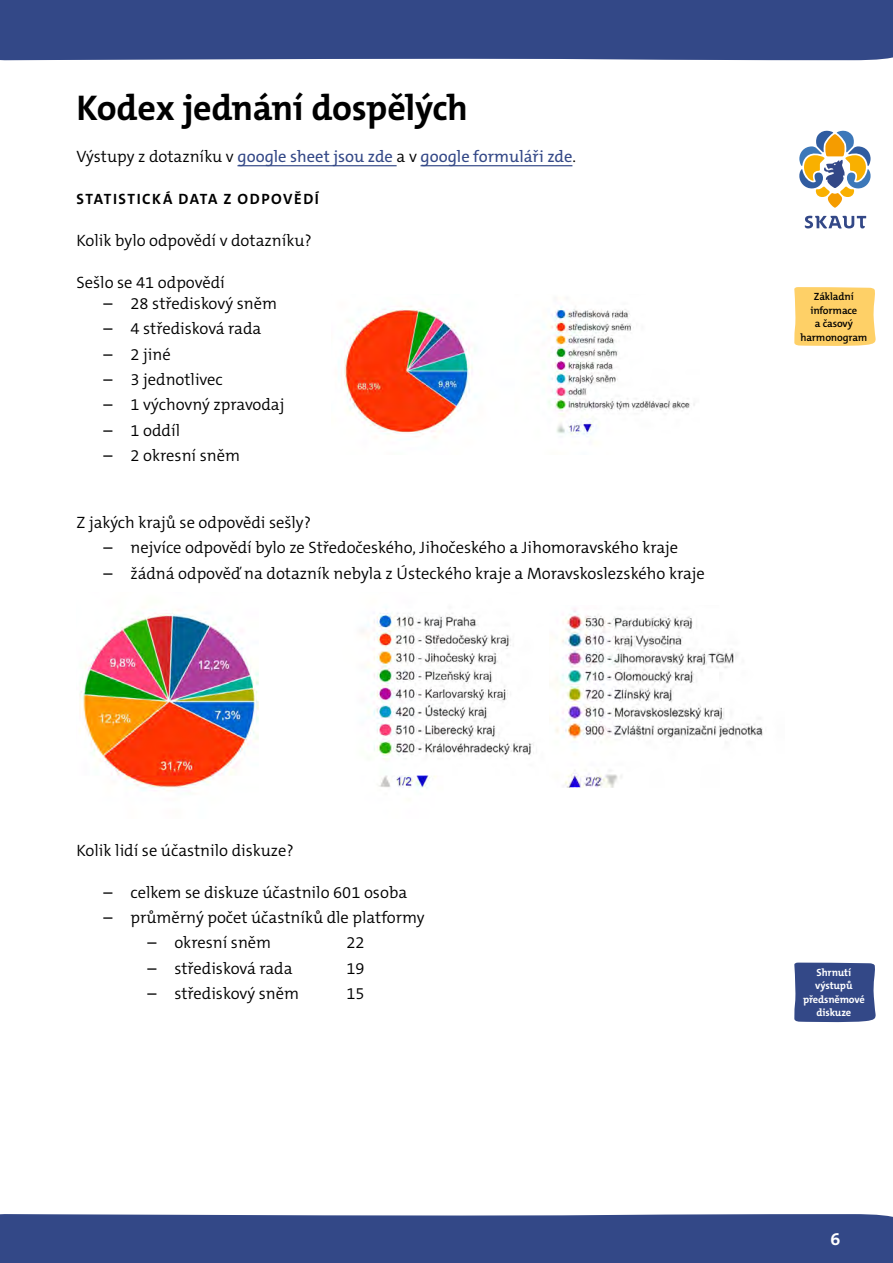
<style>
.page{position:relative;width:893px;height:1263px;background:#fff}
.page>*{position:absolute;margin:0;border:0;box-sizing:border-box;transform-origin:0 0}
.Nadpis{font:700 36px "The Mix C5";letter-spacing:-.01em;color:#000}
.t1{font:700 18px "The Mix C5";color:#fff}
.text{font:300 16.5px "The Mix C5";color:#000}
.text-2{font:16.5px "The Mix C5";color:#334887}
.Mezititulek{font:700 15px "The Mix C5";letter-spacing:.1em;color:#000}
.t2{font:600 10.5px/13.5px "The Mix C5";letter-spacing:-.01em;color:#000;text-align:center}
.t3{font:700 10.5px/13.5px "The Mix C5";letter-spacing:-.01em;color:#fff;text-align:center}
.s1{font-weight:300;color:#000}
.s2{font-weight:400}
</style>
<div class="page">
<div style="left:0;top:1214px;width:893px;height:49px;background:#334887"></div>
<svg style="left:805px;top:216px;width:61px;height:13px"></svg>
<svg style="left:799px;top:131px;width:71px;height:77px"></svg>
<div style="left:0;top:0;width:893px;height:61px;background:#334887"></div>
<svg style="left:794px;top:962px;width:82px;height:61px;background:#40548e"></svg>
<svg style="left:794px;top:287px;width:82px;height:59px;background:#fed26d"></svg>
<hr style="left:237px;top:165px;width:160px;height:1px;background:#334887">
<hr style="left:420px;top:165px;width:152px;height:1px;background:#334887">
<img style="left:338px;top:306px;width:357px;height:132px">
<img style="left:555px;top:608px;width:208px;height:180px">
<img style="left:79px;top:610px;width:455px;height:181px">
<p class="Nadpis" style="left:77px;top:85px;width:393px">Kodex jednání dospělých</p>
<p class="text-2" style="left:77px;top:146px;width:501px"><span class="s1">Výstupy z dotazníku v</span> google sheet jsou zde <span class="s1">a v</span> google formuláři zde<span class="s1">.</span></p>
<p class="Mezititulek" style="left:77px;top:189px;width:244px">STATISTICKÁ DATA Z ODPOVĚDÍ</p>
<p class="text" style="left:77px;top:230px;width:237px">Kolik bylo odpovědí v dotazníku?</p>
<p class="text" style="left:77px;top:272px;width:150px">Sešlo se 41 odpovědí</p>
<p class="text" style="left:104px;top:293px;width:175px"><span class="s2">–</span> 28 střediskový sněm</p>
<p class="text" style="left:104px;top:318px;width:159px"><span class="s2">–</span> 4 středisková rada</p>
<p class="text" style="left:104px;top:344px;width:69px"><span class="s2">–</span> 2 jiné</p>
<p class="text" style="left:104px;top:369px;width:121px"><span class="s2">–</span> 3 jednotlivec</p>
<p class="text" style="left:104px;top:394px;width:182px"><span class="s2">–</span> 1 výchovný zpravodaj</p>
<p class="text" style="left:104px;top:419px;width:78px"><span class="s2">–</span> 1 oddíl</p>
<p class="text" style="left:104px;top:445px;width:138px"><span class="s2">–</span> 2 okresní sněm</p>
<p class="text" style="left:77px;top:512px;width:236px">Z jakých krajů se odpovědi sešly?</p>
<p class="text" style="left:104px;top:537px;width:576px"><span class="s2">–</span> nejvíce odpovědí bylo ze Středočeského, Jihočeského a Jihomoravského kraje</p>
<p class="text" style="left:104px;top:562px;width:603px"><span class="s2">–</span> žádná odpověď na dotazník nebyla z Ústeckého kraje a Moravskoslezského kraje</p>
<p class="t2" style="left:800px;top:290px;width:69px">Základní informace<br>a časový harmonogram</p>
<p class="text" style="left:77px;top:840px;width:219px">Kolik lidí se účastnilo diskuze?</p>
<p class="text" style="left:104px;top:882px;width:305px"><span class="s2">–</span> celkem se diskuze účastnilo 601 osoba</p>
<p class="text" style="left:104px;top:907px;width:323px"><span class="s2">–</span> průměrný počet účastníků dle platformy</p>
<p class="text" style="left:147px;top:932px;width:125px"><span class="s2">–</span> okresní sněm</p>
<p class="text" style="left:347px;top:932px;width:20px">22</p>
<p class="text" style="left:147px;top:957px;width:147px"><span class="s2">–</span> středisková rada</p>
<p class="text" style="left:347px;top:957px;width:20px">19</p>
<p class="text" style="left:147px;top:983px;width:153px"><span class="s2">–</span> střediskový sněm</p>
<p class="text" style="left:347px;top:983px;width:20px">15</p>
<p class="t3" style="left:803px;top:966px;width:63px">Shrnutí výstupů předsněmové diskuze</p>
<p class="t1" style="left:830px;top:1227px;width:11px">6</p>
</div>
